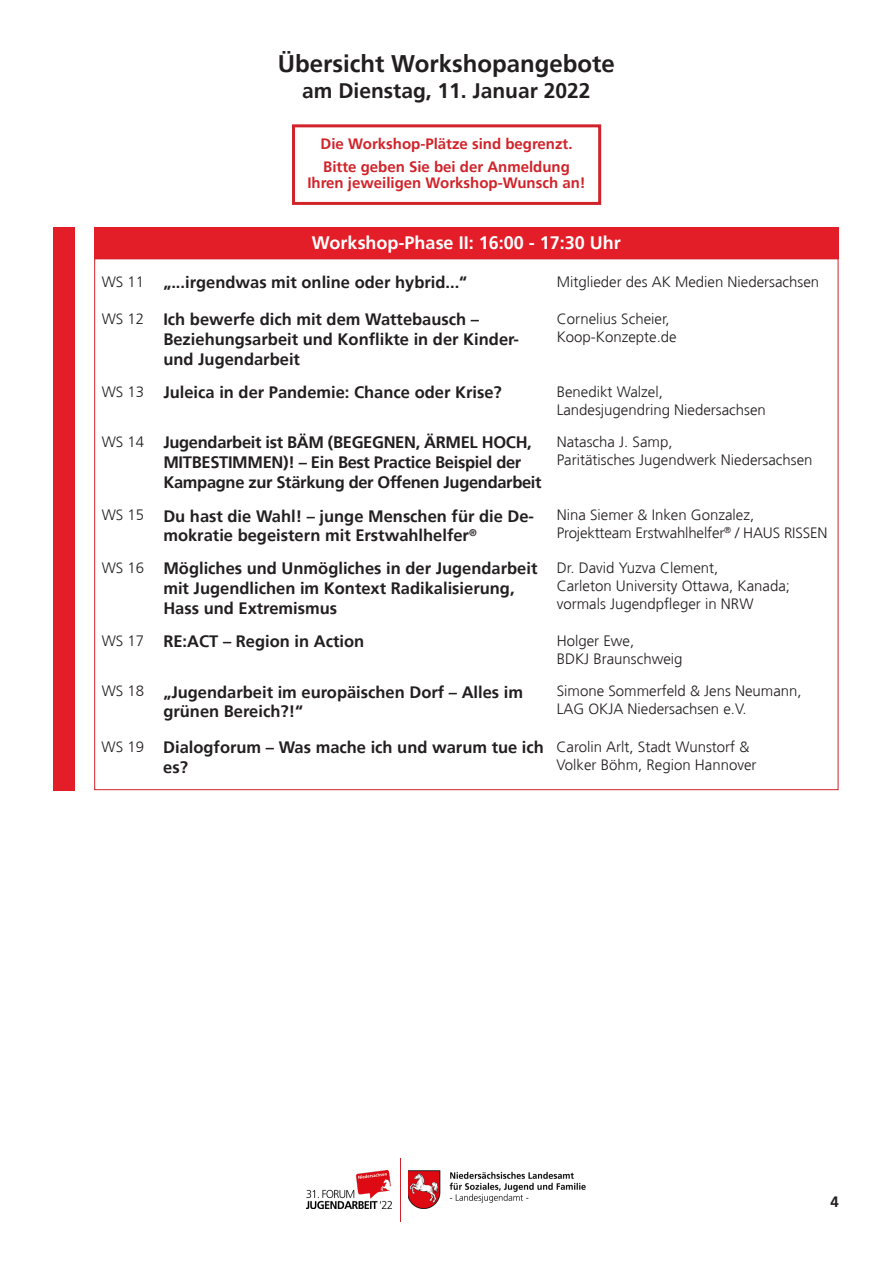
<style>
.page{position:relative;width:893px;height:1263px;background:#fff}
.page>*{position:absolute;margin:0;border:0;box-sizing:border-box;transform-origin:0 0}
.t1{font:700 24px "Frutiger";color:#231f20}
.t2{font:700 21px "Frutiger";color:#231f20}
.t3{font:700 18px "Frutiger";color:#fff}
.t4{font:700 16.5px/19.8px "Frutiger";color:#231f20}
.t5{font:700 16.5px/19.8px "Frutiger";letter-spacing:-.02em;color:#231f20}
.t6{font:300 15px/18px "Frutiger";color:#231f20}
.t7{font:700 15px/16.5px "Frutiger";color:#d1232a;text-align:center}
.t8{font:700 15px "Frutiger";color:#231f20}
</style>
<div class="page">
<img style="left:408px;top:1171px;width:177px;height:38px">
<img style="left:306px;top:1171px;width:86px;height:38px">
<hr style="left:400px;top:1158px;width:1px;height:64px;background:#d1232a">
<div style="left:54px;top:227px;width:21px;height:563px;background:#e41e29"></div>
<div style="left:94px;top:227px;width:744px;height:32px;background:#e41e29"></div>
<div style="left:292px;top:124px;width:309px;height:81px;background:#fff;border:3px solid #d1232a"></div>
<p class="t1" style="left:278px;top:50px;width:338px">Übersicht Workshopangebote</p>
<p class="t2" style="left:302px;top:78px;width:290px">am Dienstag, 11. Januar 2022</p>
<p class="t7" style="left:321px;top:136px;width:253px">Die Workshop-Plätze sind begrenzt.</p>
<p class="t7" style="left:307px;top:158px;width:280px">Bitte geben Sie bei der Anmeldung<br>Ihren jeweiligen Workshop-Wunsch an!</p>
<p class="t3" style="left:312px;top:233px;width:310px">Workshop-Phase II: 16:00 - 17:30 Uhr</p>
<p class="t6" style="left:102px;top:273px;width:44px">WS 11</p>
<p class="t4" style="left:163px;top:273px;width:305px">„...irgendwas mit online oder hybrid...“</p>
<p class="t6" style="left:557px;top:273px;width:264px">Mitglieder des AK Medien Niedersachsen</p>
<p class="t6" style="left:102px;top:310px;width:44px">WS 12</p>
<p class="t4" style="left:163px;top:309px;width:317px">Ich bewerfe dich mit dem Wattebausch –</p>
<p class="t4" style="left:163px;top:329px;width:357px">Beziehungsarbeit und Konflikte in der Kinder&shy;und Jugendarbeit</p>
<p class="t6" style="left:557px;top:310px;width:115px">Cornelius Scheier,</p>
<p class="t6" style="left:557px;top:328px;width:122px">Koop-Konzepte.de</p>
<p class="t6" style="left:102px;top:383px;width:44px">WS 13</p>
<p class="t4" style="left:163px;top:383px;width:340px">Juleica in der Pandemie: Chance oder Krise?</p>
<p class="t6" style="left:557px;top:383px;width:108px">Benedikt Walzel,</p>
<p class="t6" style="left:557px;top:401px;width:211px">Landesjugendring Niedersachsen</p>
<p class="t6" style="left:102px;top:433px;width:44px">WS 14</p>
<p class="t5" style="left:163px;top:433px;width:380px">Jugendarbeit ist BÄM (BEGEGNEN, ÄRMEL HOCH,<br>MITBESTIMMEN)! – Ein Best Practice Beispiel der<br>Kampagne zur Stärkung der Offenen Jugendarbeit</p>
<p class="t6" style="left:557px;top:433px;width:117px">Natascha J. Samp,</p>
<p class="t6" style="left:557px;top:451px;width:257px">Paritätisches Jugendwerk Niedersachsen</p>
<p class="t6" style="left:102px;top:506px;width:44px">WS 15</p>
<p class="t4" style="left:163px;top:506px;width:372px">Du hast die Wahl! – junge Menschen für die De&shy;mokratie begeistern mit Erstwahlhelfer<sup>®</sup></p>
<p class="t6" style="left:557px;top:506px;width:199px">Nina Siemer &amp; Inken Gonzalez,</p>
<p class="t6" style="left:557px;top:524px;width:272px">Projektteam Erstwahlhelfer<sup>®</sup> / HAUS RISSEN</p>
<p class="t6" style="left:102px;top:559px;width:44px">WS 16</p>
<p class="t4" style="left:163px;top:559px;width:376px">Mögliches und Unmögliches in der Jugendarbeit mit Jugendlichen im Kontext Radikalisierung,<br>Hass und Extremismus</p>
<p class="t6" style="left:557px;top:559px;width:163px">Dr. David Yuzva Clement,</p>
<p class="t6" style="left:557px;top:577px;width:235px">Carleton University Ottawa, Kanada;</p>
<p class="t6" style="left:557px;top:595px;width:198px">vormals Jugendpfleger in NRW</p>
<p class="t6" style="left:102px;top:632px;width:44px">WS 17</p>
<p class="t4" style="left:163px;top:632px;width:202px">RE:ACT – Region in Action</p>
<p class="t6" style="left:557px;top:632px;width:79px">Holger Ewe,</p>
<p class="t6" style="left:557px;top:650px;width:127px">BDKJ Braunschweig</p>
<p class="t6" style="left:102px;top:682px;width:44px">WS 18</p>
<p class="t4" style="left:163px;top:682px;width:361px">„Jugendarbeit im europäischen Dorf – Alles im grünen Bereich?!“</p>
<p class="t6" style="left:557px;top:682px;width:247px">Simone Sommerfeld &amp; Jens Neumann,<br>LAG OKJA Niedersachsen e.V.</p>
<p class="t6" style="left:102px;top:738px;width:44px">WS 19</p>
<p class="t4" style="left:163px;top:738px;width:382px">Dialogforum – Was mache ich und warum tue ich es?</p>
<p class="t6" style="left:556px;top:738px;width:194px">Carolin Arlt, Stadt Wunstorf &amp;</p>
<p class="t6" style="left:556px;top:756px;width:202px">Volker Böhm, Region Hannover</p>
<p class="t8" style="left:830px;top:1193px;width:10px">4</p>
</div>
